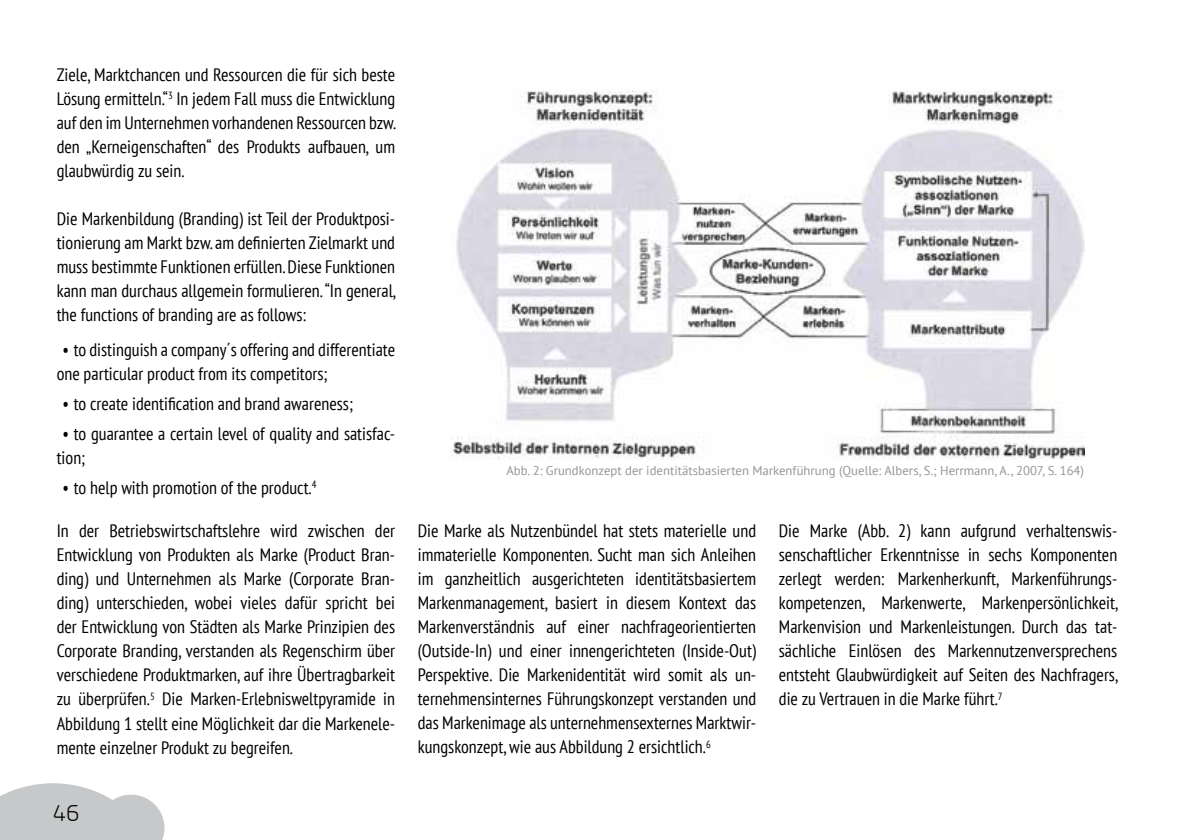
<style>
.page{position:relative;width:1191px;height:840px;background:#fff}
.page>*{position:absolute;margin:0;border:0;box-sizing:border-box;transform-origin:0 0}
.t1{font:24px "Planer";color:#000}
.t2{font:condensed 18px/24px "PT Sans";color:#000;text-align:justify}
.t3{font:12.8px "PT Sans";color:#939598}
</style>
<div class="page">
<svg style="left:0;top:783px;width:165px;height:56px"></svg>
<img style="left:452px;top:90px;width:632px;height:370px">
<p class="t2" style="left:57px;top:62px;width:341px">Ziele, Marktchancen und Ressourcen die für sich beste Lösung ermitteln.“<sup>3</sup> In jedem Fall muss die Entwicklung auf den im Unternehmen vorhandenen Ressourcen bzw. den „Kerneigenschaften“ des Produkts aufbauen, um glaubwürdig zu sein.</p>
<p class="t2" style="left:57px;top:206px;width:341px">Die Markenbildung (Branding) ist Teil der Produktposi&shy;tionierung am Markt bzw. am definierten Zielmarkt und muss bestimmte Funktionen erfüllen. Diese Funktionen kann man durchaus allgemein formulieren. “In general, the functions of branding are as follows:</p>
<p class="t2" style="left:57px;top:337px;width:340px;text-indent:6px">• to distinguish a company´s offering and differentiate one particular product from its competitors;</p>
<p class="t2" style="left:62px;top:391px;width:292px">• to create identification and brand awareness;</p>
<p class="t2" style="left:57px;top:421px;width:340px;text-indent:6px">• to guarantee a certain level of quality and satisfac&shy;tion;</p>
<p class="t2" style="left:62px;top:474px;width:256px">• to help with promotion of the product.<sup>4</sup></p>
<p class="t2" style="left:57px;top:518px;width:340px">In der Betriebswirtschaftslehre wird zwischen der Entwicklung von Produkten als Marke (Product Bran&shy;ding) und Unternehmen als Marke (Corporate Bran&shy;ding) unterschieden, wobei vieles dafür spricht bei der Entwicklung von Städten als Marke Prinzipien des Corporate Branding, verstanden als Regenschirm über verschiedene Produktmarken, auf ihre Übertragbarkeit zu überprüfen.<sup>5</sup> Die Marken-Erlebnisweltpyramide in Abbildung 1 stellt eine Möglichkeit dar die Markenele&shy;mente einzelner Produkt zu begreifen.</p>
<p class="t2" style="left:418px;top:518px;width:340px">Die Marke als Nutzenbündel hat stets materielle und immaterielle Komponenten. Sucht man sich Anleihen im ganzheitlich ausgerichteten identitätsbasiertem Markenmanagement, basiert in diesem Kontext das Markenverständnis auf einer nachfrageorientierten (Outside-In) und einer innengerichteten (Inside-Out)<br>Perspektive. Die Markenidentität wird somit als un&shy;ternehmensinternes Führungskonzept verstanden und das Markenimage als unternehmensexternes Marktwir&shy;kungskonzept, wie aus Abbildung 2 ersichtlich.<sup>6</sup></p>
<p class="t2" style="left:779px;top:518px;width:341px">Die Marke (Abb. 2) kann aufgrund verhaltenswis&shy;senschaftlicher Erkenntnisse in sechs Komponenten zerlegt werden: Markenherkunft, Markenführungs&shy;kompetenzen, Markenwerte, Markenpersönlichkeit, Markenvision und Markenleistungen. Durch das tat&shy;sächliche Einlösen des Markennutzenversprechens entsteht Glaubwürdigkeit auf Seiten des Nachfragers, die zu Vertrauen in die Marke führt.<sup>7</sup></p>
<p class="t3" style="left:506px;top:462px;width:579px">Abb. 2: Grundkonzept der identitätsbasierten Markenführung (Quelle: Albers, S.; Herrmann, A., 2007, S. 164)</p>
<h1 class="t1" style="left:53px;top:798px;width:28px">46</h1>
</div>
